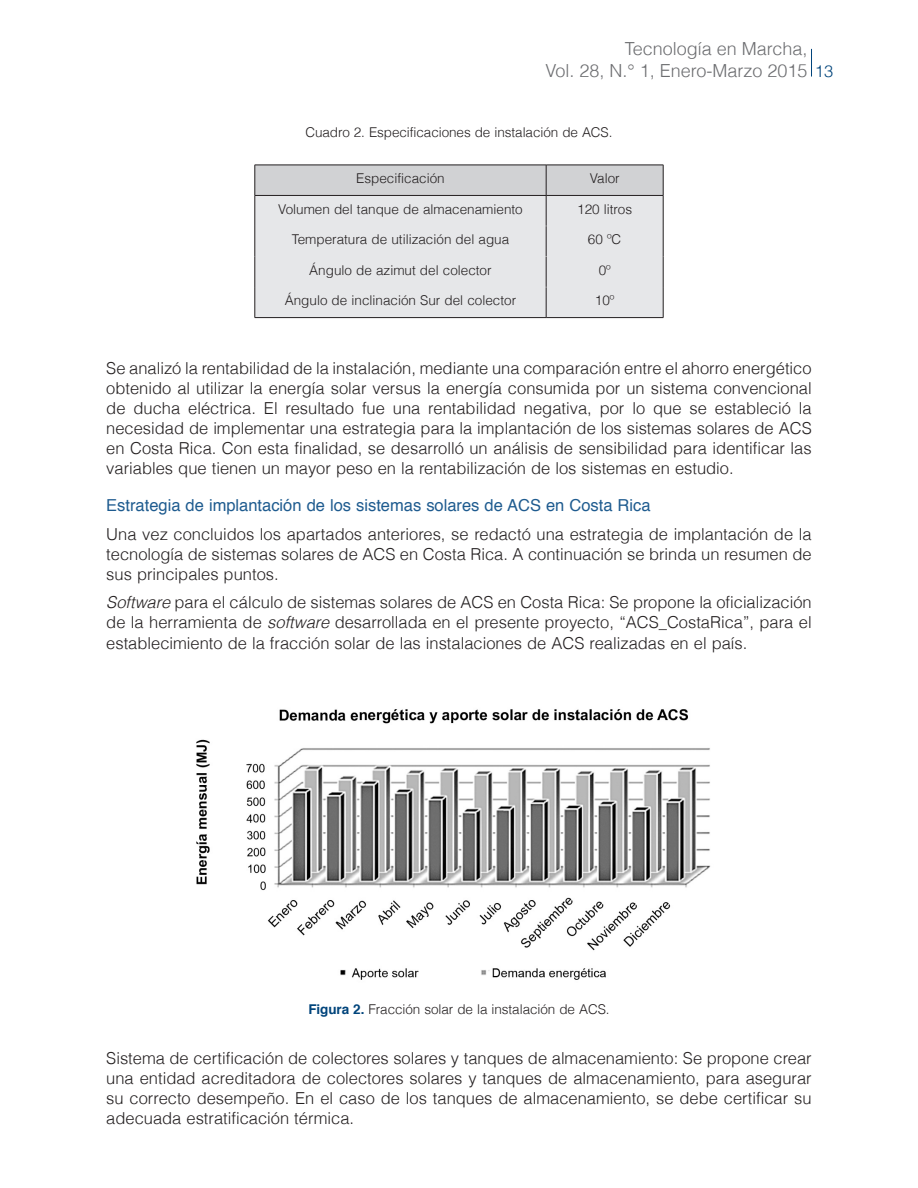
<style>
.page{position:relative;width:918px;height:1188px;background:#fff}
.page>*{position:absolute;margin:0;border:0;box-sizing:border-box;transform-origin:0 0}
.t1{font:300 18px/21.6px "Helvetica";color:#6c6d70}
._6texto{font:300 16.5px/20px "Helvetica";color:#231f20;text-align:justify}
._6textoaftertable{font:300 16.5px/20px "Helvetica";color:#231f20;text-align:justify}
._8subtitulo2{font:16.5px "Helvetica";color:#1e5b8f}
.textocuadros{font:300 13.5px "Helvetica";color:#231f20}
._9tituloscuadros1{font:300 13.5px "Helvetica";letter-spacing:-.005em;color:#231f20}
._9tituloscuadros{font:300 13.5px "Helvetica";letter-spacing:-.005em;color:#231f20}
.s1{font-size:16.5px;color:#00447b}
.s2{font-style:italic}
.s3{font-weight:700;color:#00447b}
</style>
<div class="page">
<svg style="left:811px;top:49px;width:1px;height:28px"></svg>
<div style="left:256px;top:166px;width:407px;height:29px;background:#d1d2d4"></div>
<div style="left:256px;top:196px;width:407px;height:121px;background:#e6e7e9"></div>
<hr style="left:255px;top:165px;width:291px;height:1px;background:#231f20">
<hr style="left:255px;top:165px;width:1px;height:30px;background:#231f20">
<hr style="left:546px;top:165px;width:117px;height:1px;background:#231f20">
<hr style="left:546px;top:165px;width:1px;height:30px;background:#231f20">
<hr style="left:663px;top:165px;width:1px;height:30px;background:#231f20">
<hr style="left:255px;top:195px;width:291px;height:1px;background:#231f20">
<hr style="left:255px;top:196px;width:1px;height:30px;background:#231f20">
<hr style="left:546px;top:195px;width:117px;height:1px;background:#231f20">
<hr style="left:546px;top:196px;width:1px;height:30px;background:#231f20">
<hr style="left:663px;top:196px;width:1px;height:30px;background:#231f20">
<hr style="left:255px;top:226px;width:1px;height:31px;background:#231f20">
<hr style="left:546px;top:226px;width:1px;height:30px;background:#231f20">
<hr style="left:663px;top:226px;width:1px;height:31px;background:#231f20">
<hr style="left:255px;top:257px;width:1px;height:30px;background:#231f20">
<hr style="left:546px;top:257px;width:1px;height:30px;background:#231f20">
<hr style="left:663px;top:257px;width:1px;height:30px;background:#231f20">
<hr style="left:255px;top:287px;width:1px;height:30px;background:#231f20">
<hr style="left:546px;top:287px;width:1px;height:30px;background:#231f20">
<hr style="left:663px;top:287px;width:1px;height:30px;background:#231f20">
<hr style="left:255px;top:317px;width:291px;height:1px;background:#231f20">
<hr style="left:546px;top:317px;width:117px;height:1px;background:#231f20">
<img style="left:196px;top:709px;width:515px;height:271px">
<p class="t1" style="left:545px;top:38px;width:289px;text-indent:79px">Tecnología en Marcha,<br>Vol. 28, N.° 1, Enero-Marzo 2015 <span class="s1">13</span></p>
<p class="_9tituloscuadros1" style="left:305px;top:124px;width:309px">Cuadro 2. Especificaciones de instalación de ACS.</p>
<p class="textocuadros" style="left:356px;top:170px;width:90px">Especificación</p>
<p class="textocuadros" style="left:590px;top:170px;width:32px">Valor</p>
<p class="textocuadros" style="left:278px;top:200px;width:246px">Volumen del tanque de almacenamiento</p>
<p class="textocuadros" style="left:577px;top:200px;width:56px">120 litros</p>
<p class="textocuadros" style="left:292px;top:231px;width:219px">Temperatura de utilización del agua</p>
<p class="textocuadros" style="left:588px;top:231px;width:35px">60 ºC</p>
<p class="textocuadros" style="left:309px;top:262px;width:184px">Ángulo de azimut del colector</p>
<p class="textocuadros" style="left:599px;top:262px;width:14px">0º</p>
<p class="textocuadros" style="left:285px;top:292px;width:233px">Ángulo de inclinación Sur del colector</p>
<p class="textocuadros" style="left:595px;top:292px;width:21px">10º</p>
<p class="_6textoaftertable" style="left:106px;top:358px;width:707px">Se analizó la rentabilidad de la instalación, mediante una comparación entre el ahorro energético obtenido al utilizar la energía solar versus la energía consumida por un sistema convencional de ducha eléctrica. El resultado fue una rentabilidad negativa, por lo que se estableció la necesidad de implementar una estrategia para la implantación de los sistemas solares de ACS en Costa Rica. Con esta finalidad, se desarrolló un análisis de sensibilidad para identificar las variables que tienen un mayor peso en la rentabilización de los sistemas en estudio.</p>
<p class="_8subtitulo2" style="left:106px;top:493px;width:546px">Estrategia de implantación de los sistemas solares de ACS en Costa Rica</p>
<p class="_6texto" style="left:106px;top:524px;width:707px">Una vez concluidos los apartados anteriores, se redactó una estrategia de implantación de la tecnología de sistemas solares de ACS en Costa Rica. A continuación se brinda un resumen de sus principales puntos.</p>
<p class="_6texto" style="left:106px;top:592px;width:707px"><span class="s2">Software</span> para el cálculo de sistemas solares de ACS en Costa Rica: Se propone la oficialización de la herramienta de <span class="s2">software</span> desarrollada en el presente proyecto, “ACS_CostaRica”, para el establecimiento de la fracción solar de las instalaciones de ACS realizadas en el país.</p>
<p class="_9tituloscuadros" style="left:308px;top:1001px;width:303px"><span class="s3">Figura 2.</span> Fracción solar de la instalación de ACS.</p>
<p class="_6texto" style="left:106px;top:1048px;width:707px">Sistema de certificación de colectores solares y tanques de almacenamiento: Se propone crear una entidad acreditadora de colectores solares y tanques de almacenamiento, para asegurar su correcto desempeño. En el caso de los tanques de almacenamiento, se debe certificar su adecuada estratificación térmica.</p>
</div>
